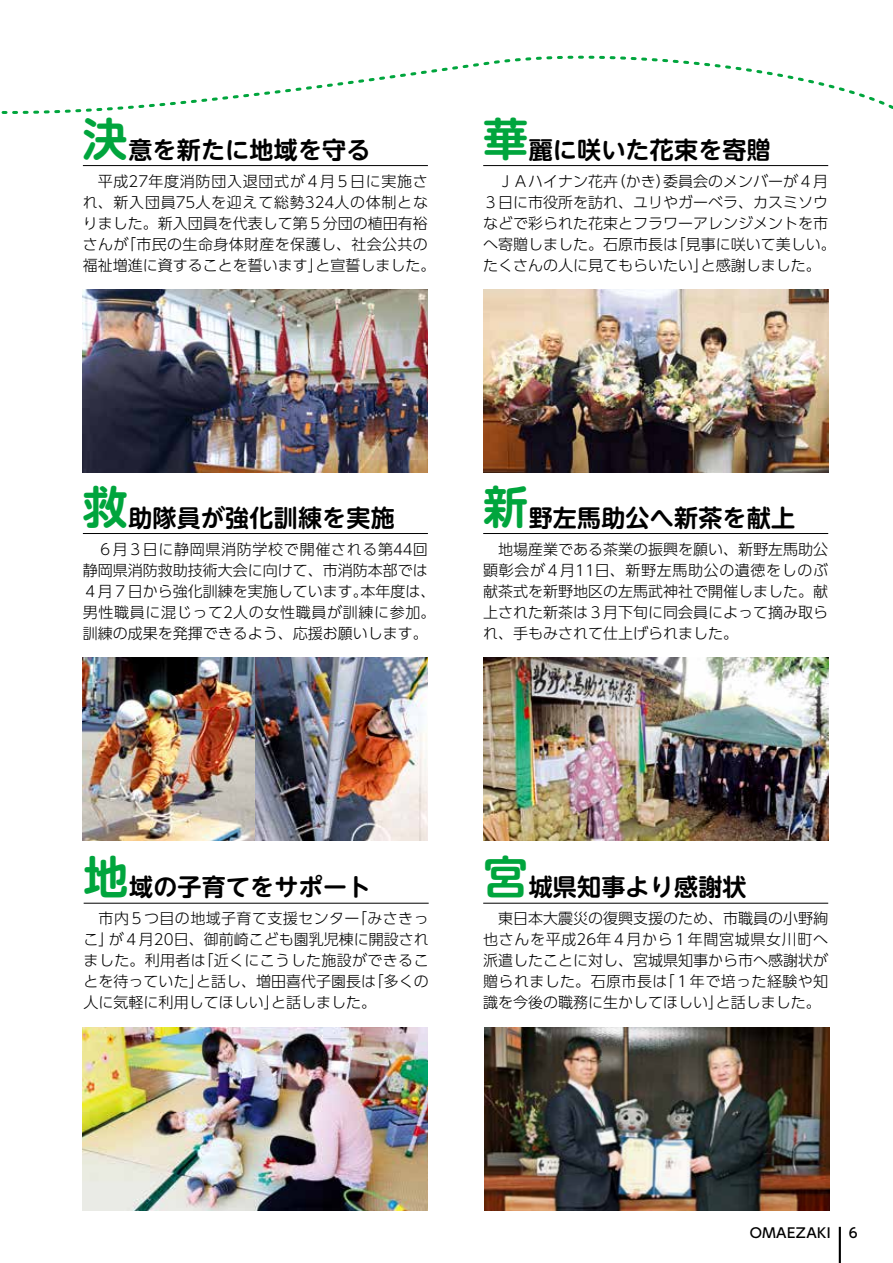
<style>
.page{position:relative;width:893px;height:1263px;background:#fff}
.page>*{position:absolute;margin:0;border:0;box-sizing:border-box;transform-origin:0 0}
.t1{font:700 24px "UD Shin M Go Pro De";letter-spacing:.01em;color:#000}
.t2{font:300 15px/21px "UD Shin Go Pro";color:#000;text-align:justify}
.t3{font:500 13.5px "UD Shin Go Pro";letter-spacing:.035em;color:#000}
.s1{font-size:45px;color:#00a53d}
</style>
<div class="page">
<hr style="left:83px;top:165px;width:345px;height:1px;background:#000">
<img style="left:83px;top:289px;width:345px;height:183px">
<hr style="left:483px;top:165px;width:345px;height:1px;background:#000">
<img style="left:483px;top:289px;width:345px;height:183px">
<hr style="left:83px;top:533px;width:345px;height:1px;background:#000">
<hr style="left:483px;top:533px;width:345px;height:1px;background:#000">
<img style="left:483px;top:657px;width:345px;height:183px">
<hr style="left:84px;top:903px;width:345px;height:1px;background:#000">
<img style="left:484px;top:1027px;width:345px;height:183px">
<img style="left:83px;top:657px;width:345px;height:183px">
<hr style="left:483px;top:903px;width:345px;height:1px;background:#000">
<img style="left:83px;top:1027px;width:345px;height:183px">
<hr style="left:839px;top:1227px;width:2px;height:36px;background:#000">
<svg style="left:1px;top:55px;width:892px;height:59px"></svg>
<p class="t1" style="left:83px;top:130px;width:289px"><span class="s1">決</span>意を新たに地域を守る</p>
<p class="t2" style="left:83px;top:170px;width:354px;text-align:center">平成27年度消防団入退団式が４月５日に実施さ<br>れ、新入団員75人を迎えて総勢324人の体制となりました。新入団員を代表して第５分団の植田有裕さんが「市民の生命身体財産を保護し、社会公共の福祉増進に資することを誓います」と宣誓しました。</p>
<p class="t1" style="left:483px;top:130px;width:289px"><span class="s1">華</span>麗に咲いた花束を寄贈</p>
<p class="t2" style="left:483px;top:170px;width:354px;text-align:left;text-indent:15px">ＪＡハイナン花卉（かき）委員会のメンバーが４月<br>３日に市役所を訪れ、ユリやガーベラ、カスミソウなどで彩られた花束とフラワーアレンジメントを市へ寄贈しました。石原市長は「見事に咲いて美しい。たくさんの人に見てもらいたい」と感謝しました。</p>
<p class="t1" style="left:83px;top:498px;width:313px"><span class="s1">救</span>助隊員が強化訓練を実施</p>
<p class="t2" style="left:83px;top:538px;width:354px;text-align:center">６月３日に静岡県消防学校で開催される第44回<br>静岡県消防救助技術大会に向けて、市消防本部では<br>４月７日から強化訓練を実施しています。本年度は、男性職員に混じって2人の女性職員が訓練に参加。訓練の成果を発揮できるよう、応援お願いします。</p>
<p class="t1" style="left:483px;top:498px;width:313px"><span class="s1">新</span>野左馬助公へ新茶を献上</p>
<p class="t2" style="left:483px;top:538px;width:347px;text-indent:15px">地場産業である茶業の振興を願い、新野左馬助公顕彰会が４月11日、新野左馬助公の遺徳をしのぶ献茶式を新野地区の左馬武神社で開催しました。献上された新茶は３月下旬に同会員によって摘み取られ、手もみされて仕上げられました。</p>
<p class="t1" style="left:84px;top:868px;width:289px"><span class="s1">地</span>域の子育てをサポート</p>
<p class="t2" style="left:84px;top:908px;width:347px;text-indent:15px">市内５つ目の地域子育て支援センター「みさきっこ」が４月20日、御前崎こども園乳児棟に開設されました。利用者は「近くにこうした施設ができることを待っていた」と話し、増田喜代子園長は「多くの人に気軽に利用してほしい」と話しました。</p>
<p class="t1" style="left:483px;top:868px;width:265px"><span class="s1">宮</span>城県知事より感謝状</p>
<p class="t2" style="left:483px;top:908px;width:347px;text-indent:15px">東日本大震災の復興支援のため、市職員の小野絢也さんを平成26年４月から１年間宮城県女川町へ派遣したことに対し、宮城県知事から市へ感謝状が贈られました。石原市長は「１年で培った経験や知識を今後の職務に生かしてほしい」と話しました。</p>
<p class="t3" style="left:750px;top:1221px;width:83px">OMAEZAKI</p>
<p class="t3" style="left:849px;top:1221px;width:10px">6</p>
</div>
